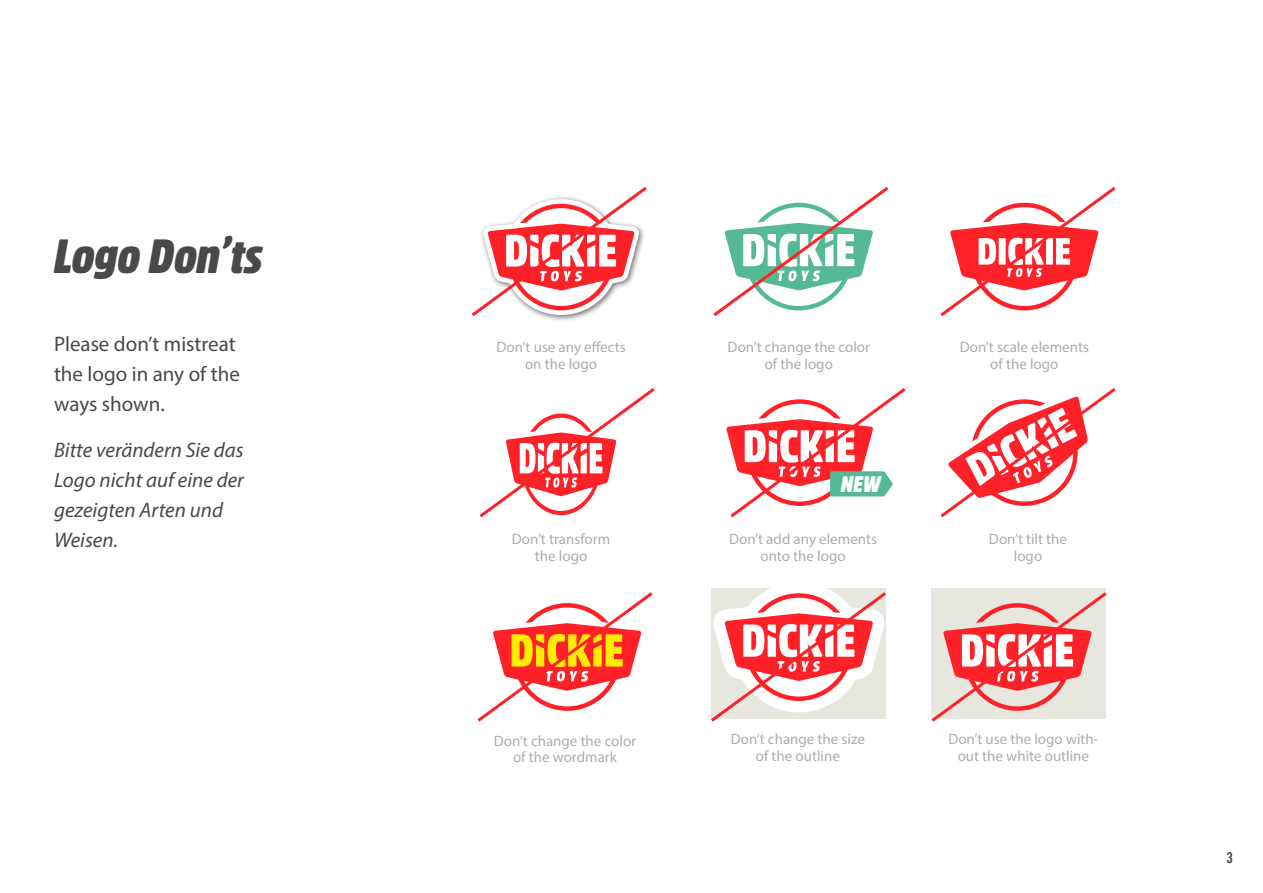
<style>
.page{position:relative;width:1263px;height:893px;background:#fff}
.page>*{position:absolute;margin:0;border:0;box-sizing:border-box;transform-origin:0 0}
.headline{font:48px "Rockeby Cd Bl It";color:#494948}
.Headline_Thema_Rocke{font:22.5px "Rockeby Cd Bl It";color:#fff}
.Fließtext_16pt{font:italic 21px/30px "Myriad Pro";color:#494948}
.Fließtext_16pt-2{font:21px/30px "Myriad Pro";color:#494948}
.Kleiner_Beschreibung{font:15px/16.5px "Myriad Pro";color:#acadad;text-align:center}
.t1{font:15px "Trade Gothic LT Bold Cond Twenty";color:#494948}
</style>
<div class="page">
<div style="left:479px;top:195px;width:166px;height:127px;background:#000;opacity:.54"></div>
<svg style="left:471px;top:187px;width:176px;height:132px"></svg>
<svg style="left:713px;top:187px;width:176px;height:130px"></svg>
<svg style="left:940px;top:187px;width:176px;height:130px"></svg>
<svg style="left:940px;top:388px;width:176px;height:130px"></svg>
<svg style="left:931px;top:589px;width:176px;height:133px;background:#f0b2b0"></svg>
<svg style="left:711px;top:588px;width:175px;height:134px"></svg>
<svg style="left:477px;top:592px;width:176px;height:130px"></svg>
<svg style="left:726px;top:388px;width:180px;height:130px"></svg>
<svg style="left:479px;top:388px;width:176px;height:130px"></svg>
<p class="headline" style="left:54px;top:227px;width:210px">Logo Don’ts</p>
<p class="Fließtext_16pt-2" style="left:54px;top:329px;width:187px">Please don’t mistreat the logo in any of the ways shown.</p>
<p class="Fließtext_16pt" style="left:54px;top:435px;width:191px">Bitte verändern Sie das<br>Logo nicht auf eine der gezeigten Arten und<br>Weisen.</p>
<p class="Kleiner_Beschreibung" style="left:496px;top:339px;width:131px">Don’t use any effects on the logo</p>
<p class="Kleiner_Beschreibung" style="left:728px;top:339px;width:144px">Don’t change the color of the logo</p>
<p class="Kleiner_Beschreibung" style="left:960px;top:339px;width:131px">Don’t scale elements of the logo</p>
<p class="Headline_Thema_Rocke" style="left:841px;top:470px;width:41px">NEW</p>
<p class="Kleiner_Beschreibung" style="left:512px;top:531px;width:100px">Don’t transform the logo</p>
<p class="Kleiner_Beschreibung" style="left:729px;top:531px;width:149px">Don’t add any elements onto the logo</p>
<p class="Kleiner_Beschreibung" style="left:989px;top:531px;width:80px">Don’t tilt the logo</p>
<p class="Kleiner_Beschreibung" style="left:494px;top:732px;width:144px">Don’t change the color of the wordmark</p>
<p class="Kleiner_Beschreibung" style="left:731px;top:731px;width:136px">Don’t change the size of the outline</p>
<p class="Kleiner_Beschreibung" style="left:948px;top:731px;width:152px">Don’t use the logo with&shy;out the white outline</p>
<p class="t1" style="left:1226px;top:848px;width:8px">3</p>
</div>
